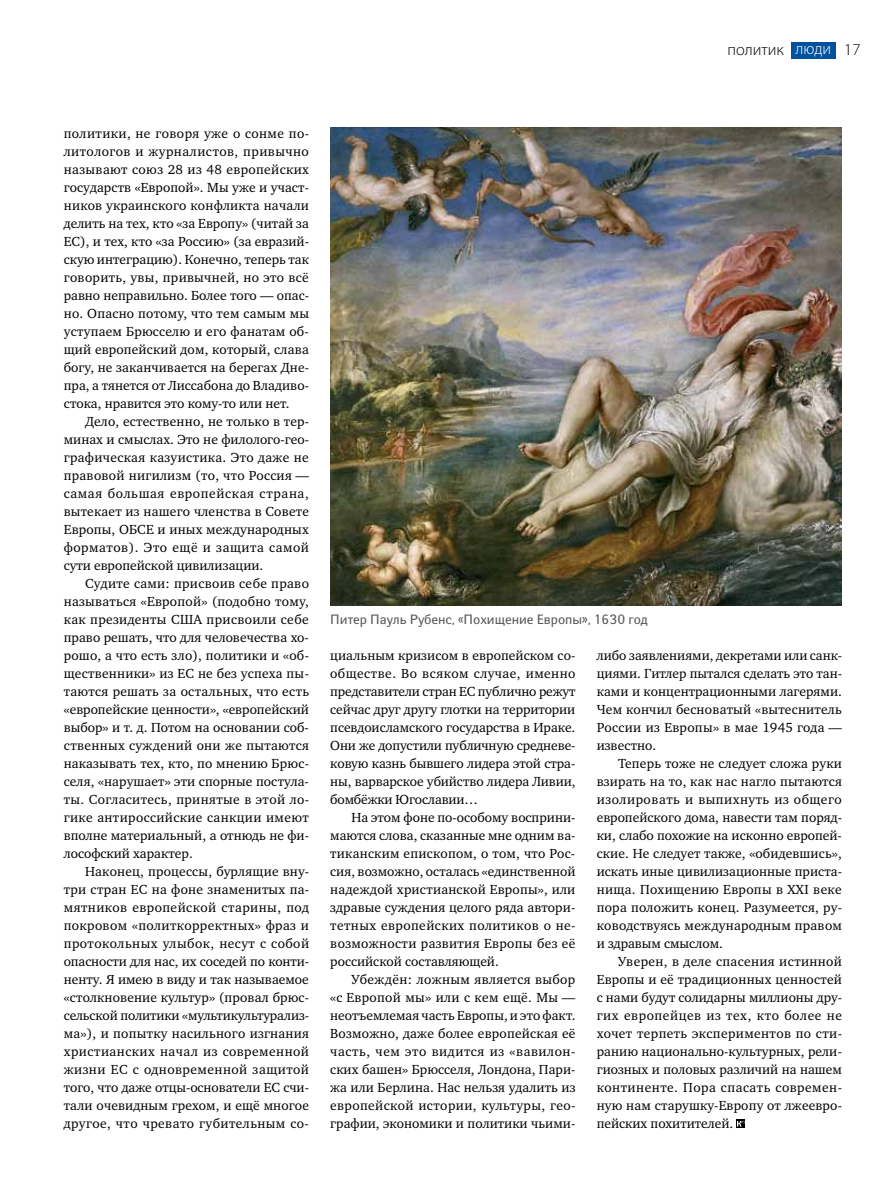
<style>
.page{position:relative;width:893px;height:1191px;background:#fff}
.page>*{position:absolute;margin:0;border:0;box-sizing:border-box;transform-origin:0 0}
.t1{font:300 16.5px "Myriad Pro";color:#000}
.t2{font:13.5px/18px "Charter ITC";color:#000;text-align:justify}
.t3{font:13.5px "Yanus";color:#58595b}
.s1{color:#fff}
</style>
<div class="page">
<div style="left:791px;top:42px;width:44px;height:17px;background:#00529c"></div>
<svg style="left:736px;top:1119px;width:9px;height:9px"></svg>
<svg style="left:737px;top:1121px;width:7px;height:5px"></svg>
<img style="left:330px;top:127px;width:512px;height:479px">
<p class="t1" style="left:727px;top:40px;width:134px">политик <span class="s1">люди</span> 17</p>
<p class="t2" style="left:64px;top:124px;width:247px">политики, не говоря уже о сонме по&shy;литологов и журналистов, привычно называют союз 28 из 48 европейских государств «Европой». Мы уже и участ&shy;ников украинского конфликта начали делить на тех, кто «за Европу» (читай за ЕС), и тех, кто «за Россию» (за евразий&shy;скую интеграцию). Конечно, теперь так говорить, увы, привычней, но это всё равно неправильно. Более того — опас&shy;но. Опасно потому, что тем самым мы уступаем Брюсселю и его фанатам об&shy;щий европейский дом, который, слава богу, не заканчивается на берегах Дне&shy;пра, а тянется от Лиссабона до Владиво&shy;стока, нравится это кому-то или нет.</p>
<p class="t2" style="left:64px;top:412px;width:247px;text-indent:21px">Дело, естественно, не только в тер&shy;минах и смыслах. Это не филолого-гео&shy;графическая казуистика. Это даже не правовой нигилизм (то, что Россия — самая большая европейская страна, вытекает из нашего членства в Совете Европы, ОБСЕ и иных международных форматов). Это ещё и защита самой сути европейской цивилизации.</p>
<p class="t2" style="left:64px;top:574px;width:247px;text-indent:21px">Судите сами: присвоив себе право называться «Европой» (подобно тому, как президенты США присвоили себе право решать, что для человечества хо&shy;рошо, а что есть зло), политики и «об&shy;щественники» из ЕС не без успеха пы&shy;таются решать за остальных, что есть «европейские ценности», «европейский выбор» и т. д. Потом на основании соб&shy;ственных суждений они же пытаются наказывать тех, кто, по мнению Брюс&shy;селя, «нарушает» эти спорные постула&shy;ты. Согласитесь, принятые в этой ло&shy;гике антироссийские санкции имеют вполне материальный, а отнюдь не фи&shy;лософский характер.</p>
<p class="t2" style="left:64px;top:862px;width:247px;text-indent:21px">Наконец, процессы, бурлящие вну&shy;три стран ЕС на фоне знаменитых па&shy;мятников европейской старины, под покровом «политкорректных» фраз и протокольных улыбок, несут с собой опасности для нас, их соседей по конти&shy;ненту. Я имею в виду и так называемое «столкновение культур» (провал брюс&shy;сельской политики «мультикультурализ&shy;ма»), и попытку насильного изгнания христианских начал из современной жизни ЕС с одновременной защитой того, что даже отцы-основатели ЕС счи&shy;тали очевидным грехом, и ещё многое другое, что чревато губительным со-</p>
<p class="t3" style="left:330px;top:611px;width:319px">Питер Пауль Рубенс, «Похищение Европы», 1630 год</p>
<p class="t2" style="left:330px;top:646px;width:247px">циальным кризисом в европейском со&shy;обществе. Во всяком случае, именно представители стран ЕС публично режут сейчас друг другу глотки на территории псевдоисламского государства в Ираке.<br>Они же допустили публичную средневе&shy;ковую казнь бывшего лидера этой стра&shy;ны, варварское убийство лидера Ливии, бомбёжки Югославии…</p>
<p class="t2" style="left:330px;top:808px;width:247px;text-indent:21px">На этом фоне по-особому восприни&shy;маются слова, сказанные мне одним ва&shy;тиканским епископом, о том, что Рос&shy;сия, возможно, осталась «единственной надеждой христианской Европы», или здравые суждения целого ряда автори&shy;тетных европейских политиков о не&shy;возможности развития Европы без её российской составляющей.</p>
<p class="t2" style="left:330px;top:970px;width:247px;text-indent:21px">Убеждён: ложным является выбор «с Европой мы» или с кем ещё. Мы — неотъемлемая часть Европы, и это факт.<br>Возможно, даже более европейская её часть, чем это видится из «вавилон&shy;ских башен» Брюсселя, Лондона, Пари&shy;жа или Берлина. Нас нельзя удалить из европейской истории, культуры, гео&shy;графии, экономики и политики чьими-</p>
<p class="t2" style="left:597px;top:646px;width:247px">либо заявлениями, декретами или санк&shy;циями. Гитлер пытался сделать это тан&shy;ками и концентрационными лагерями.<br>Чем кончил бесноватый «вытеснитель России из Европы» в мае 1945 года — известно.</p>
<p class="t2" style="left:597px;top:754px;width:247px;text-indent:21px">Теперь тоже не следует сложа руки взирать на то, как нас нагло пытаются изолировать и выпихнуть из общего европейского дома, навести там поряд&shy;ки, слабо похожие на исконно европей&shy;ские. Не следует также, «обидевшись», искать иные цивилизационные приста&shy;нища. Похищению Европы в XXI веке пора положить конец. Разумеется, ру&shy;ководствуясь международным правом и здравым смыслом.</p>
<p class="t2" style="left:597px;top:952px;width:247px;text-indent:21px">Уверен, в деле спасения истинной Европы и её традиционных ценностей с нами будут солидарны миллионы дру&shy;гих европейцев из тех, кто более не хочет терпеть экспериментов по сти&shy;ранию национально-культурных, рели&shy;гиозных и половых различий на нашем континенте. Пора спасать современ&shy;ную нам старушку-Европу от лжеевро&shy;пейских похитителей.</p>
</div>
